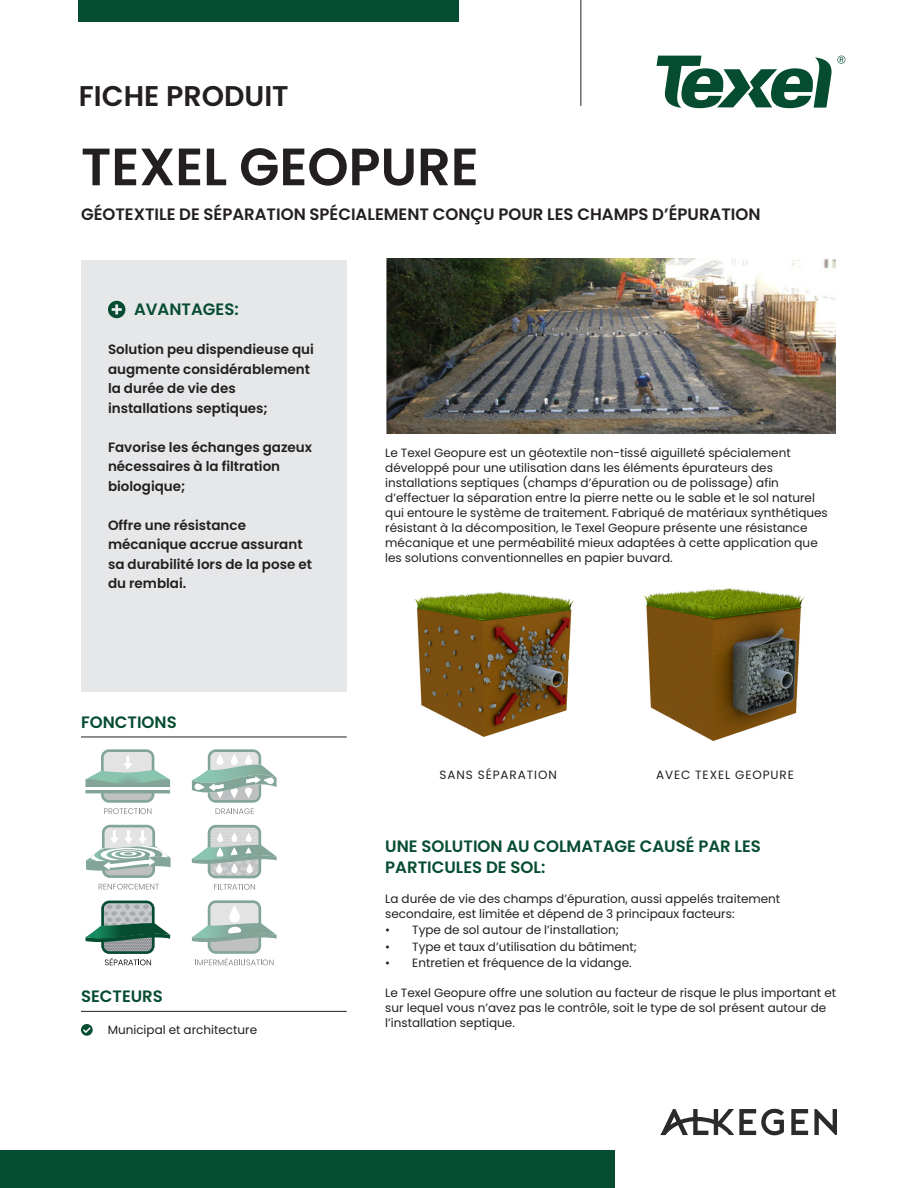
<style>
.page{position:relative;width:918px;height:1188px;background:#fff}
.page>*{position:absolute;margin:0;border:0;box-sizing:border-box;transform-origin:0 0}
.t1{font:600 52.5px "Poppins";color:#231f20}
.t2{font:600 28.5px "Poppins";color:#231f20}
.t3{font:600 16.5px/21px "Poppins";color:#064c31}
.t4{font:600 16.5px "Poppins";color:#231f20}
.t5{font:600 13.5px/19.5px "Poppins";color:#231f20}
.t6{font:12px/15px "Poppins";color:#231f20}
.t7{font:12px "Poppins";letter-spacing:.075em;color:#231f20}
</style>
<div class="page">
<div style="left:79px;top:0;width:380px;height:22px;background:#064c31"></div>
<div style="left:0;top:1150px;width:615px;height:38px;background:#064c31"></div>
<hr style="left:580px;top:0;width:1px;height:106px;background:#231f20">
<svg style="left:814px;top:1109px;width:23px;height:26px"></svg>
<svg style="left:791px;top:1109px;width:17px;height:26px"></svg>
<svg style="left:660px;top:1109px;width:124px;height:26px"></svg>
<svg style="left:657px;top:56px;width:188px;height:52px"></svg>
<svg style="left:192px;top:900px;width:85px;height:65px"></svg>
<svg style="left:86px;top:901px;width:84px;height:64px"></svg>
<svg style="left:86px;top:825px;width:85px;height:53px"></svg>
<svg style="left:99px;top:884px;width:60px;height:6px"></svg>
<div style="left:81px;top:260px;width:266px;height:432px;background:#e6e7e9"></div>
<img style="left:414px;top:591px;width:160px;height:146px">
<img style="left:643px;top:588px;width:161px;height:153px">
<hr style="left:81px;top:737px;width:266px;height:1px;background:#231f20">
<hr style="left:81px;top:1011px;width:266px;height:1px;background:#231f20">
<img style="left:385px;top:258px;width:450px;height:176px">
<svg style="left:192px;top:825px;width:85px;height:53px"></svg>
<svg style="left:214px;top:884px;width:41px;height:6px"></svg>
<svg style="left:192px;top:749px;width:85px;height:65px"></svg>
<svg style="left:85px;top:749px;width:85px;height:65px"></svg>
<hr style="left:85px;top:788px;width:85px;height:2px;background:#fff">
<svg style="left:108px;top:301px;width:17px;height:17px"></svg>
<svg style="left:81px;top:1024px;width:12px;height:12px"></svg>
<p class="t2" style="left:79px;top:79px;width:211px">FICHE PRODUIT</p>
<p class="t1" style="left:81px;top:136px;width:399px">TEXEL GEOPURE</p>
<p class="t4" style="left:81px;top:204px;width:681px">GÉOTEXTILE DE SÉPARATION SPÉCIALEMENT CONÇU POUR LES CHAMPS D’ÉPURATION</p>
<p class="t3" style="left:134px;top:299px;width:106px">AVANTAGES:</p>
<p class="t5" style="left:108px;top:340px;width:207px">Solution peu dispendieuse qui augmente considérablement la durée de vie des installations septiques;</p>
<p class="t5" style="left:108px;top:437px;width:206px">Favorise les échanges gazeux nécessaires à la filtration biologique;</p>
<p class="t5" style="left:108px;top:515px;width:206px">Offre une résistance mécanique accrue assurant sa durabilité lors de la pose et du remblai.</p>
<p class="t3" style="left:81px;top:712px;width:97px">FONCTIONS</p>
<p class="t3" style="left:81px;top:986px;width:83px">SECTEURS</p>
<p class="t6" style="left:108px;top:1023px;width:151px">Municipal et architecture</p>
<p class="t6" style="left:385px;top:445px;width:444px">Le Texel Geopure est un géotextile non-tissé aiguilleté spécialement développé pour une utilisation dans les éléments épurateurs des installations septiques (champs d’épuration ou de polissage) afin d’effectuer la séparation entre la pierre nette ou le sable et le sol naturel qui entoure le système de traitement. Fabriqué de matériaux synthétiques résistant à la décomposition, le Texel Geopure présente une résistance mécanique et une perméabilité mieux adaptées à cette application que les solutions conventionnelles en papier buvard.</p>
<p class="t7" style="left:440px;top:768px;width:119px">SANS SÉPARATION</p>
<p class="t7" style="left:656px;top:768px;width:139px">AVEC TEXEL GEOPURE</p>
<p class="t3" style="left:385px;top:836px;width:377px">UNE SOLUTION AU COLMATAGE CAUSÉ PAR LES<br>PARTICULES DE SOL:</p>
<p class="t6" style="left:385px;top:891px;width:397px">La durée de vie des champs d’épuration, aussi appelés traitement secondaire, est limitée et dépend de 3 principaux facteurs:</p>
<p class="t6" style="left:385px;top:923px;width:235px">• Type de sol autour de l’installation;</p>
<p class="t6" style="left:385px;top:939px;width:253px">• Type et taux d’utilisation du bâtiment;</p>
<p class="t6" style="left:385px;top:956px;width:248px">• Entretien et fréquence de la vidange.</p>
<p class="t6" style="left:385px;top:986px;width:452px">Le Texel Geopure offre une solution au facteur de risque le plus important et sur lequel vous n’avez pas le contrôle, soit le type de sol présent autour de l’installation septique.</p>
</div>
